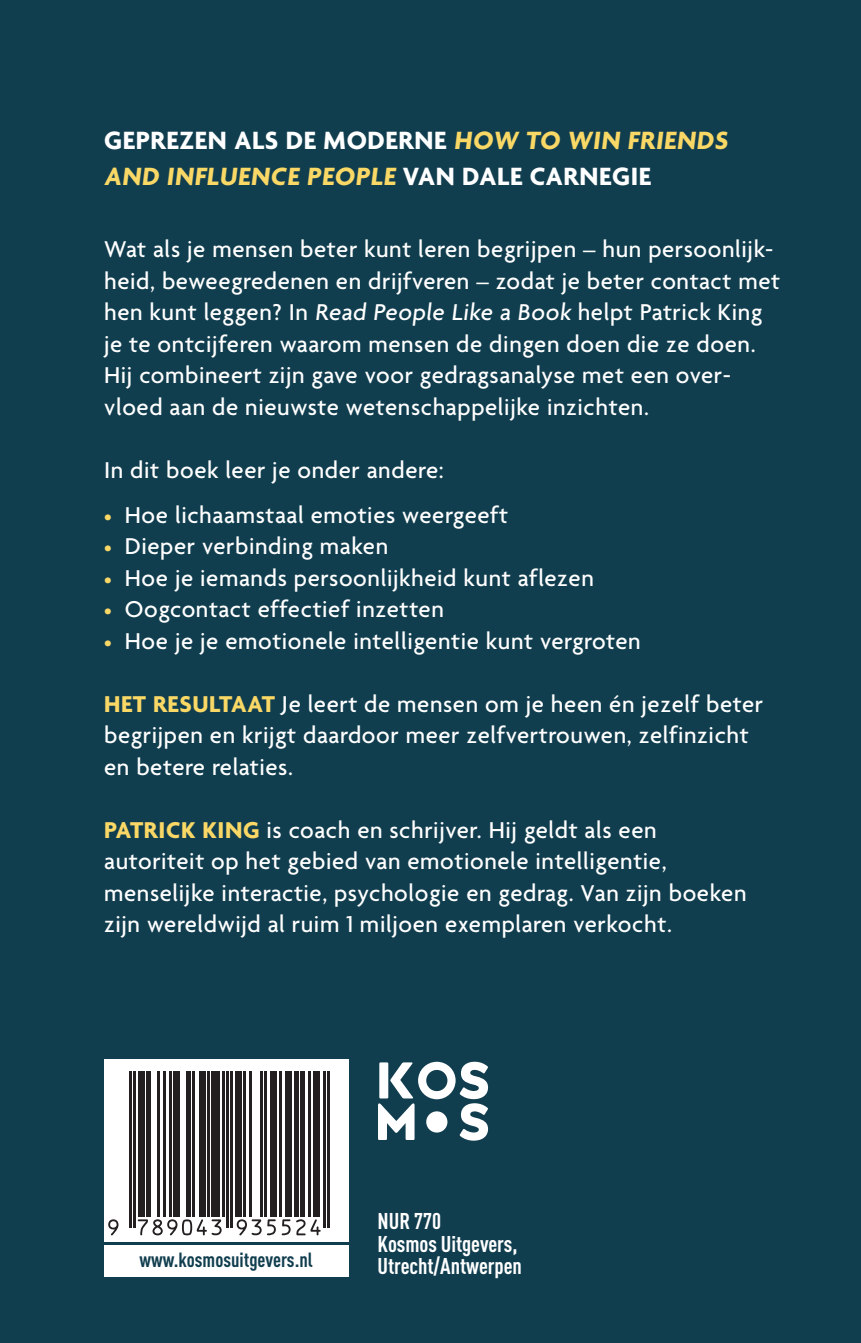
<style>
.page{position:relative;width:861px;height:1343px;background:#fff}
.page>*{position:absolute;margin:0;border:0;box-sizing:border-box;transform-origin:0 0}
.t1{font:700 27px/36px "Agenda";letter-spacing:.025em;color:#fff}
.t2{font:500 24.75px/31.5px "Agenda";letter-spacing:.025em;color:#fff}
.t3{font:700 condensed 22.5px "DIN Pro";color:#fff}
.t4{font:700 condensed 20.25px "DIN Pro";color:#113e4f}
.s1{color:#fad866}
.s2{font-size:20.25px;color:#fad866}
.s3{font-weight:700;color:#fad866}
</style>
<div class="page">
<div style="left:0;top:0;width:860px;height:1342px;background:#113e4f"></div>
<div style="left:104px;top:1245px;width:244px;height:31px;background:#fff"></div>
<svg style="left:104px;top:1059px;width:244px;height:182px;background:#e3e2e2"></svg>
<svg style="left:378px;top:1061px;width:110px;height:79px"></svg>
<div style="left:426px;top:1111px;width:21px;height:21px;background:#fff;border-radius:50%"></div>
<hr style="left:130px;top:1071px;width:2px;height:156px;background:#231f20">
<hr style="left:134px;top:1071px;width:2px;height:156px;background:#231f20">
<div style="left:138px;top:1071px;width:6px;height:146px;background:#231f20"></div>
<div style="left:146px;top:1071px;width:5px;height:146px;background:#231f20"></div>
<hr style="left:157px;top:1071px;width:2px;height:146px;background:#231f20">
<hr style="left:163px;top:1071px;width:2px;height:146px;background:#231f20">
<hr style="left:169px;top:1071px;width:3px;height:146px;background:#231f20">
<div style="left:174px;top:1071px;width:6px;height:146px;background:#231f20"></div>
<div style="left:186px;top:1071px;width:5px;height:146px;background:#231f20"></div>
<hr style="left:193px;top:1071px;width:2px;height:146px;background:#231f20">
<div style="left:199px;top:1071px;width:6px;height:146px;background:#231f20"></div>
<hr style="left:207px;top:1071px;width:2px;height:146px;background:#231f20">
<div style="left:212px;top:1071px;width:8px;height:146px;background:#231f20"></div>
<hr style="left:222px;top:1071px;width:2px;height:146px;background:#231f20">
<hr style="left:226px;top:1071px;width:2px;height:156px;background:#231f20">
<hr style="left:231px;top:1071px;width:2px;height:156px;background:#231f20">
<div style="left:235px;top:1071px;width:6px;height:146px;background:#231f20"></div>
<hr style="left:243px;top:1071px;width:2px;height:146px;background:#231f20">
<hr style="left:249px;top:1071px;width:3px;height:146px;background:#231f20">
<hr style="left:260px;top:1071px;width:2px;height:146px;background:#231f20">
<hr style="left:264px;top:1071px;width:2px;height:146px;background:#231f20">
<div style="left:271px;top:1071px;width:6px;height:146px;background:#231f20"></div>
<hr style="left:279px;top:1071px;width:2px;height:146px;background:#231f20">
<div style="left:285px;top:1071px;width:7px;height:146px;background:#231f20"></div>
<hr style="left:294px;top:1071px;width:4px;height:146px;background:#231f20">
<hr style="left:300px;top:1071px;width:4px;height:146px;background:#231f20">
<hr style="left:308px;top:1071px;width:3px;height:146px;background:#231f20">
<div style="left:313px;top:1071px;width:6px;height:146px;background:#231f20"></div>
<hr style="left:323px;top:1071px;width:2px;height:156px;background:#231f20">
<hr style="left:327px;top:1071px;width:2px;height:156px;background:#231f20">
<svg style="left:108px;top:1219px;width:10px;height:16px"></svg>
<svg style="left:138px;top:1219px;width:83px;height:16px"></svg>
<svg style="left:237px;top:1219px;width:24px;height:16px"></svg>
<svg style="left:267px;top:1219px;width:53px;height:16px"></svg>
<p class="t1" style="left:104px;top:124px;width:628px">GEPREZEN ALS DE MODERNE <span class="s1">HOW TO WIN FRIENDS<br>AND INFLUENCE PEOPLE</span> VAN DALE CARNEGIE</p>
<p class="t2" style="left:104px;top:235px;width:677px">Wat als je mensen beter kunt leren begrijpen – hun persoonlijk&shy;heid, beweegredenen en drijfveren – zodat je beter contact met hen kunt leggen? In Read People Like a Book helpt Patrick King je te ontcijferen waarom mensen de dingen doen die ze doen.<br>Hij combineert zijn gave voor gedragsanalyse met een over&shy;vloed aan de nieuwste wetenschappelijke inzichten.</p>
<p class="t2" style="left:104px;top:455px;width:341px">In dit boek leer je onder andere:</p>
<p class="t2" style="left:104px;top:500px;width:405px"><span class="s2">•</span> Hoe lichaamstaal emoties weergeeft</p>
<p class="t2" style="left:104px;top:532px;width:285px"><span class="s2">•</span> Dieper verbinding maken</p>
<p class="t2" style="left:104px;top:563px;width:491px"><span class="s2">•</span> Hoe je iemands persoonlijkheid kunt aflezen</p>
<p class="t2" style="left:104px;top:595px;width:341px"><span class="s2">•</span> Oogcontact effectief inzetten</p>
<p class="t2" style="left:104px;top:626px;width:538px"><span class="s2">•</span> Hoe je je emotionele intelligentie kunt vergroten</p>
<p class="t2" style="left:104px;top:689px;width:660px"><span class="s3">HET RESULTAAT</span> Je leert de mensen om je heen én jezelf beter begrijpen en krijgt daardoor meer zelfvertrouwen, zelfinzicht en betere relaties.</p>
<p class="t2" style="left:104px;top:689px;width:618px;text-indent:178px">me r zelfvertrouwen, zelfinzicht en beter relat es. Begrijp menselijk gedrag en daardo r jezelf n de mensen om je heen beter.</p>
<p class="t2" style="left:104px;top:815px;width:643px"><span class="s3">PATRICK KING</span> is coach en schrijver. Hij geldt als een autoriteit op het gebied van emotionele intelligentie, menselijke interactie, psychologie en gedrag. Van zijn boeken zijn wereldwijd al ruim 1 miljoen exemplaren verkocht.</p>
<p class="t2" style="left:104px;top:819px;width:643px"><span class="s3">PATRICK KING</span> is coach en schrijver. Hij geldt als een autoriteit op het gebied van emotionele intelligentie, menselijke interactie, psychologie en gedrag. Van zijn boeken zijn wereldwijd al ruim 1 miljoen exemplaren verkocht.</p>
<p class="t4" style="left:139px;top:1244px;width:175px">www.kosmosuitgevers.nl</p>
<p class="t3" style="left:377px;top:1204px;width:65px">NUR 770</p>
<p class="t3" style="left:377px;top:1226px;width:141px">Kosmos Uitgevers,</p>
<p class="t3" style="left:377px;top:1249px;width:146px">Utrecht/Antwerpen</p>
</div>
